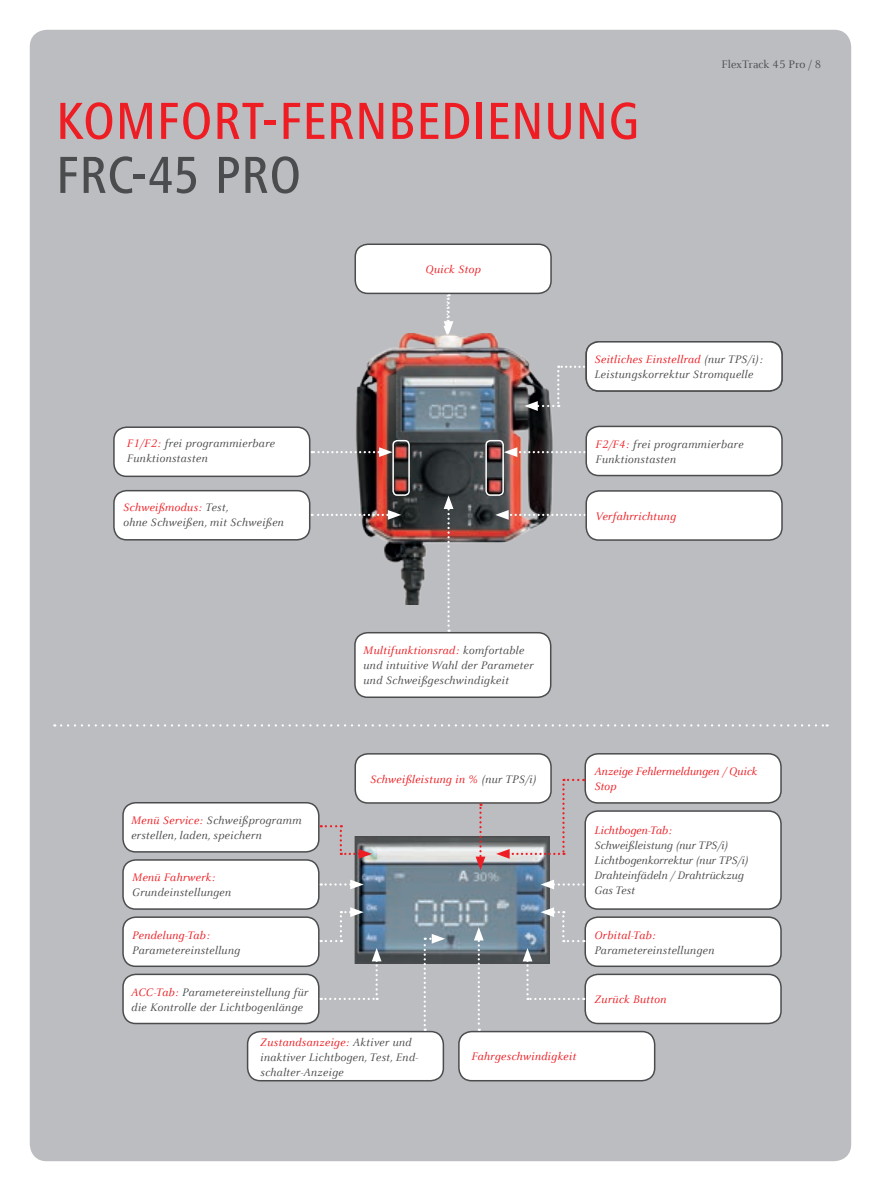
<style>
.page{position:relative;width:881px;height:1191px;background:#fff}
.page>*{position:absolute;margin:0;border:0;box-sizing:border-box;transform-origin:0 0}
.t1{font:500 condensed 54px "Frutiger Next LTW1 G";letter-spacing:.01em;color:#ee1d23}
.t2{font:500 condensed 54px "Frutiger Next LTW1 G";letter-spacing:.005em;color:#4b4c4d}
.t3{font:italic 12px/15px "Celeste Offc Pro";letter-spacing:.02em;color:#4b4c4d}
.t4{font:italic 12px "Celeste Offc Pro";letter-spacing:.02em;color:#ee1d23}
.t5{font:italic 12px/15px "Celeste Offc Pro";color:#4b4c4d}
.t6{font:italic 12px/15px "Celeste Offc Pro";color:#ee1d23}
.t7{font:12px "Celeste Offc Pro";color:#4b4c4d}
.s1{color:#47494b}
.s2{color:#ee1d23}
</style>
<div class="page">
<div style="left:30px;top:30px;width:820px;height:1131px;background:#bcbdc0;border-radius:17px"></div>
<svg style="left:61px;top:724px;width:766px;height:2px"></svg>
<svg style="left:443px;top:294px;width:10px;height:39px"></svg>
<img style="left:356px;top:333px;width:197px;height:271px">
<div style="left:355px;top:244px;width:196px;height:49px;background:#fff;border-radius:13px"></div>
<div style="left:354px;top:243px;width:197px;height:51px;border:2px solid #4b4c4d;border-radius:13px"></div>
<svg style="left:503px;top:447px;width:82px;height:10px"></svg>
<svg style="left:495px;top:510px;width:90px;height:10px"></svg>
<div style="left:392px;top:440px;width:17px;height:56px;border:2px solid #fff;border-radius:4px"></div>
<div style="left:485px;top:440px;width:18px;height:56px;border:2px solid #fff;border-radius:4px"></div>
<svg style="left:311px;top:447px;width:81px;height:10px"></svg>
<svg style="left:311px;top:510px;width:90px;height:10px"></svg>
<div style="left:114px;top:427px;width:195px;height:49px;background:#fff;border-radius:13px"></div>
<div style="left:113px;top:426px;width:197px;height:51px;border:2px solid #4b4c4d;border-radius:13px"></div>
<div style="left:114px;top:490px;width:195px;height:50px;background:#fff;border-radius:13px"></div>
<div style="left:113px;top:490px;width:197px;height:50px;border:2px solid #4b4c4d;border-radius:13px"></div>
<div style="left:586px;top:426px;width:195px;height:49px;background:#fff;border-radius:13px"></div>
<div style="left:585px;top:426px;width:197px;height:50px;border:2px solid #4b4c4d;border-radius:13px"></div>
<div style="left:586px;top:491px;width:195px;height:49px;background:#fff;border-radius:13px"></div>
<div style="left:585px;top:490px;width:197px;height:51px;border:2px solid #4b4c4d;border-radius:13px"></div>
<svg style="left:443px;top:495px;width:10px;height:137px"></svg>
<div style="left:355px;top:632px;width:195px;height:65px;background:#fff;border-radius:13px"></div>
<div style="left:354px;top:632px;width:197px;height:66px;border:2px solid #4b4c4d;border-radius:13px"></div>
<img style="left:357px;top:839px;width:189px;height:121px">
<div style="left:354px;top:836px;width:195px;height:127px;border:2px solid #4b4c4d"></div>
<div style="left:123px;top:802px;width:196px;height:50px;background:#fff;border-radius:13px"></div>
<div style="left:122px;top:802px;width:197px;height:50px;border:2px solid #4b4c4d;border-radius:13px"></div>
<div style="left:355px;top:754px;width:196px;height:49px;background:#fff;border-radius:13px"></div>
<div style="left:354px;top:753px;width:197px;height:50px;border:2px solid #4b4c4d;border-radius:13px"></div>
<div style="left:458px;top:1031px;width:196px;height:49px;background:#fff;border-radius:13px"></div>
<div style="left:458px;top:1030px;width:197px;height:51px;border:2px solid #4b4c4d;border-radius:13px"></div>
<div style="left:585px;top:917px;width:195px;height:49px;background:#fff;border-radius:13px"></div>
<div style="left:584px;top:916px;width:197px;height:51px;border:2px solid #4b4c4d;border-radius:13px"></div>
<div style="left:585px;top:974px;width:195px;height:49px;background:#fff;border-radius:13px"></div>
<div style="left:584px;top:973px;width:197px;height:51px;border:2px solid #4b4c4d;border-radius:13px"></div>
<div style="left:123px;top:860px;width:196px;height:49px;background:#fff;border-radius:13px"></div>
<div style="left:122px;top:859px;width:197px;height:50px;border:2px solid #4b4c4d;border-radius:13px"></div>
<div style="left:123px;top:917px;width:196px;height:49px;background:#fff;border-radius:13px"></div>
<div style="left:122px;top:916px;width:197px;height:51px;border:2px solid #4b4c4d;border-radius:13px"></div>
<div style="left:123px;top:974px;width:196px;height:49px;background:#fff;border-radius:13px"></div>
<div style="left:122px;top:973px;width:197px;height:51px;border:2px solid #4b4c4d;border-radius:13px"></div>
<div style="left:247px;top:1031px;width:196px;height:49px;background:#fff;border-radius:13px"></div>
<div style="left:247px;top:1030px;width:197px;height:51px;border:2px solid #4b4c4d;border-radius:13px"></div>
<svg style="left:475px;top:803px;width:10px;height:67px"></svg>
<svg style="left:524px;top:366px;width:65px;height:45px"></svg>
<svg style="left:320px;top:825px;width:52px;height:33px"></svg>
<svg style="left:320px;top:879px;width:43px;height:10px"></svg>
<svg style="left:320px;top:907px;width:43px;height:35px"></svg>
<svg style="left:320px;top:948px;width:61px;height:52px"></svg>
<svg style="left:473px;top:927px;width:10px;height:103px"></svg>
<svg style="left:423px;top:934px;width:22px;height:96px"></svg>
<svg style="left:540px;top:879px;width:44px;height:10px"></svg>
<svg style="left:540px;top:907px;width:44px;height:35px"></svg>
<svg style="left:522px;top:948px;width:62px;height:52px"></svg>
<div style="left:586px;top:342px;width:195px;height:49px;background:#fff;border-radius:13px"></div>
<div style="left:585px;top:341px;width:197px;height:51px;border:2px solid #4b4c4d;border-radius:13px"></div>
<div style="left:585px;top:811px;width:195px;height:98px;background:#fff;border-radius:13px"></div>
<div style="left:584px;top:810px;width:197px;height:99px;border:2px solid #4b4c4d;border-radius:13px"></div>
<div style="left:585px;top:754px;width:195px;height:49px;background:#fff;border-radius:13px"></div>
<div style="left:584px;top:753px;width:197px;height:50px;border:2px solid #4b4c4d;border-radius:13px"></div>
<svg style="left:496px;top:779px;width:88px;height:79px"></svg>
<h1 class="t1" style="left:56px;top:90px;width:584px">KOMFORT-FERNBEDIENUNG</h1>
<h1 class="t2" style="left:56px;top:144px;width:246px">FRC-45 PRO</h1>
<p class="t4" style="left:425px;top:262px;width:56px">Quick Stop</p>
<p class="t7" style="left:721px;top:57px;width:101px">FlexTrack 45 Pro / 8</p>
<p class="t4" style="left:594px;top:352px;width:170px">Seitliches Einstellrad <span class="s1">(nur TPS/i):</span></p>
<p class="t3" style="left:127px;top:435px;width:149px"><span class="s2">F1/F2:</span> frei programmierbare<br>Funktionstasten</p>
<p class="t3" style="left:123px;top:499px;width:162px"><span class="s2">Schweißmodus:</span> Test,<br>ohne Schweißen, mit Schweißen</p>
<p class="t3" style="left:594px;top:367px;width:160px">Leistungskorrektur Stromquelle</p>
<p class="t3" style="left:595px;top:436px;width:149px"><span class="s2">F2/F4:</span> frei programmierbare<br>Funktionstasten</p>
<p class="t4" style="left:595px;top:509px;width:82px">Verfahrrichtung</p>
<p class="t3" style="left:363px;top:643px;width:171px"><span class="s2">Multifunktionsrad:</span> komfortable und intuitive Wahl der Parameter und Schweißgeschwindigkeit</p>
<p class="t3" style="left:131px;top:812px;width:172px"><span class="s2">Menü Service:</span> Schweißprogramm erstellen, laden, speichern</p>
<p class="t4" style="left:370px;top:771px;width:168px">Schweißleistung in % <span class="s1">(nur TPS/i)</span></p>
<p class="t4" style="left:132px;top:870px;width:85px">Menü Fahrwerk:</p>
<p class="t3" style="left:132px;top:885px;width:100px">Grundeinstellungen</p>
<p class="t4" style="left:132px;top:927px;width:79px">Pendelung-Tab:</p>
<p class="t3" style="left:132px;top:942px;width:109px">Parametereinstellung</p>
<p class="t3" style="left:131px;top:984px;width:178px"><span class="s2">ACC-Tab:</span> Parametereinstellung für die Kontrolle der Lichtbogenlänge</p>
<p class="t3" style="left:260px;top:1034px;width:159px"><span class="s2">Zustandsanzeige:</span> Aktiver und inaktiver Lichtbogen, Test, End&shy;schalter-Anzeige</p>
<p class="t4" style="left:471px;top:1049px;width:106px">Fahrgeschwindigkeit</p>
<p class="t6" style="left:594px;top:763px;width:164px">Anzeige Fehlermeldungen / Quick<br>Stop</p>
<p class="t6" style="left:594px;top:823px;width:79px">Lichtbogen-Tab:</p>
<p class="t5" style="left:594px;top:838px;width:155px">Schweißleistung (nur TPS/i)<br>Lichtbogenkorrektur (nur TPS/i)<br>Drahteinfädeln / Drahtrückzug<br>Gas Test</p>
<p class="t4" style="left:594px;top:927px;width:63px">Orbital-Tab:</p>
<p class="t3" style="left:594px;top:942px;width:121px">Parametereinstellungen</p>
<p class="t4" style="left:594px;top:992px;width:73px">Zurück Button</p>
</div>
